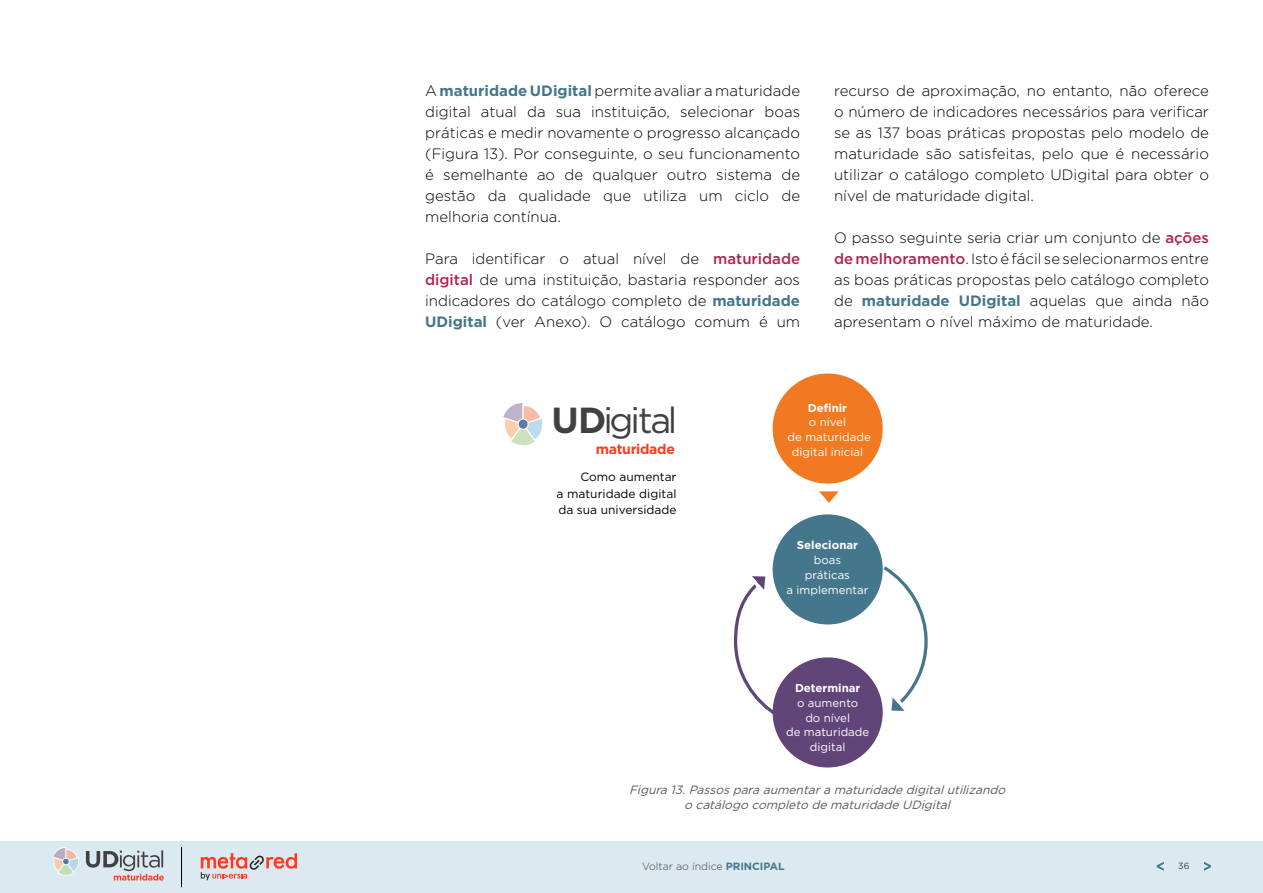
<style>
.page{position:relative;width:1263px;height:893px;background:#fff}
.page>*{position:absolute;margin:0;border:0;box-sizing:border-box;transform-origin:0 0}
.t1{font:36.3px "Gotham";letter-spacing:-.08em;color:#414042}
.t2{font:300 15px/21px "Gotham";color:#000;text-align:justify}
.t3{font:700 13.95px "Gotham";letter-spacing:-.02em;color:#ff3b1f}
.t4{font:italic 12px/15px "Gotham";color:#58595b;text-align:center}
.t5{font:12px/16.5px "Gotham";color:#000;text-align:justify}
.t6{font:11.4px/14.7px "Gotham";color:#fff;text-align:center}
.t7{font:700 11.4px "Gotham";color:#fff}
.t8{font:300 10.5px "Gotham";color:#414042}
.t9{font:9px "Gotham";color:#414042}
.s1{font-weight:700;color:#44778b}
.s2{font-weight:500;color:#af244e}
.s3{font-weight:700}
</style>
<div class="page">
<div style="left:0;top:841px;width:1263px;height:52px;background:#dbe9f1"></div>
<svg style="left:1157px;top:862px;width:7px;height:9px"></svg>
<svg style="left:1204px;top:862px;width:7px;height:9px"></svg>
<svg style="left:201px;top:853px;width:96px;height:27px"></svg>
<hr style="left:181px;top:847px;width:1px;height:40px;background:#000">
<svg style="left:86px;top:850px;width:78px;height:31px"></svg>
<svg style="left:52px;top:847px;width:27px;height:29px"></svg>
<div style="left:63px;top:858px;width:6px;height:7px;background:#4f789f;border-radius:50%"></div>
<div style="left:62px;top:858px;width:8px;height:7px;border:1px solid #fff;border-radius:50%"></div>
<div style="left:773px;top:373px;width:110px;height:111px;background:#f17922;border-radius:50%"></div>
<div style="left:773px;top:514px;width:110px;height:110px;background:#44778b;border-radius:50%"></div>
<div style="left:773px;top:657px;width:110px;height:110px;background:#614579;border-radius:50%"></div>
<svg style="left:819px;top:491px;width:20px;height:12px"></svg>
<svg style="left:734px;top:572px;width:50px;height:149px"></svg>
<svg style="left:880px;top:563px;width:48px;height:152px"></svg>
<svg style="left:503px;top:403px;width:39px;height:43px"></svg>
<svg style="left:518px;top:419px;width:10px;height:10px"></svg>
<div style="left:517px;top:418px;width:12px;height:12px;border:1px solid #fff;border-radius:50%"></div>
<p class="t2" style="left:425px;top:80px;width:376px">A <span class="s1">maturidade UDigital</span> permite avaliar a maturidade digital atual da sua instituição, selecionar boas práticas e medir novamente o progresso alcançado (Figura 13). Por conseguinte, o seu funcionamento é semelhante ao de qualquer outro sistema de gestão da qualidade que utiliza um ciclo de melhoria contínua.</p>
<p class="t2" style="left:425px;top:248px;width:376px">Para identificar o atual nível de <span class="s2">maturidade digital</span> de uma instituição, bastaria responder aos indicadores do catálogo completo de <span class="s1">maturidade UDigital</span> (ver Anexo). O catálogo comum é um</p>
<p class="t2" style="left:834px;top:80px;width:376px">recurso de aproximação, no entanto, não oferece o número de indicadores necessários para verificar se as 137 boas práticas propostas pelo modelo de maturidade são satisfeitas, pelo que é necessário utilizar o catálogo completo UDigital para obter o nível de maturidade digital.</p>
<p class="t2" style="left:834px;top:227px;width:376px">O passo seguinte seria criar um conjunto de <span class="s2">ações de melhoramento</span>. Isto é fácil se selecionarmos entre as boas práticas propostas pelo catálogo completo de <span class="s1">maturidade UDigital</span> aquelas que ainda não apresentam o nível máximo de maturidade.</p>
<h1 class="t1" style="left:551px;top:397px;width:127px"><span class="s3">UD</span>igital</h1>
<p class="t3" style="left:596px;top:441px;width:81px">maturidade</p>
<p class="t5" style="left:557px;top:468px;width:121px;text-indent:24px">Como aumentar a maturidade digital da sua universidade</p>
<p class="t7" style="left:808px;top:401px;width:41px">Definir</p>
<p class="t6" style="left:788px;top:415px;width:85px">o nível<br>de maturidade digital inicial</p>
<p class="t7" style="left:797px;top:539px;width:63px">Selecionar</p>
<p class="t6" style="left:786px;top:552px;width:83px">boas<br>práticas<br>a implementar</p>
<p class="t7" style="left:795px;top:682px;width:67px">Determinar</p>
<p class="t6" style="left:786px;top:695px;width:85px">o aumento<br>do nível<br>de maturidade digital</p>
<p class="t4" style="left:629px;top:782px;width:382px">Figura13.Passosparaaumentaramaturidadedigitalutilizando o catálogo completo dematuridadeUDigital</p>
<p class="t8" style="left:642px;top:860px;width:144px">Voltar ao índice <span class="s1">PRINCIPAL</span></p>
<p class="t9" style="left:1178px;top:860px;width:13px">36</p>
</div>
